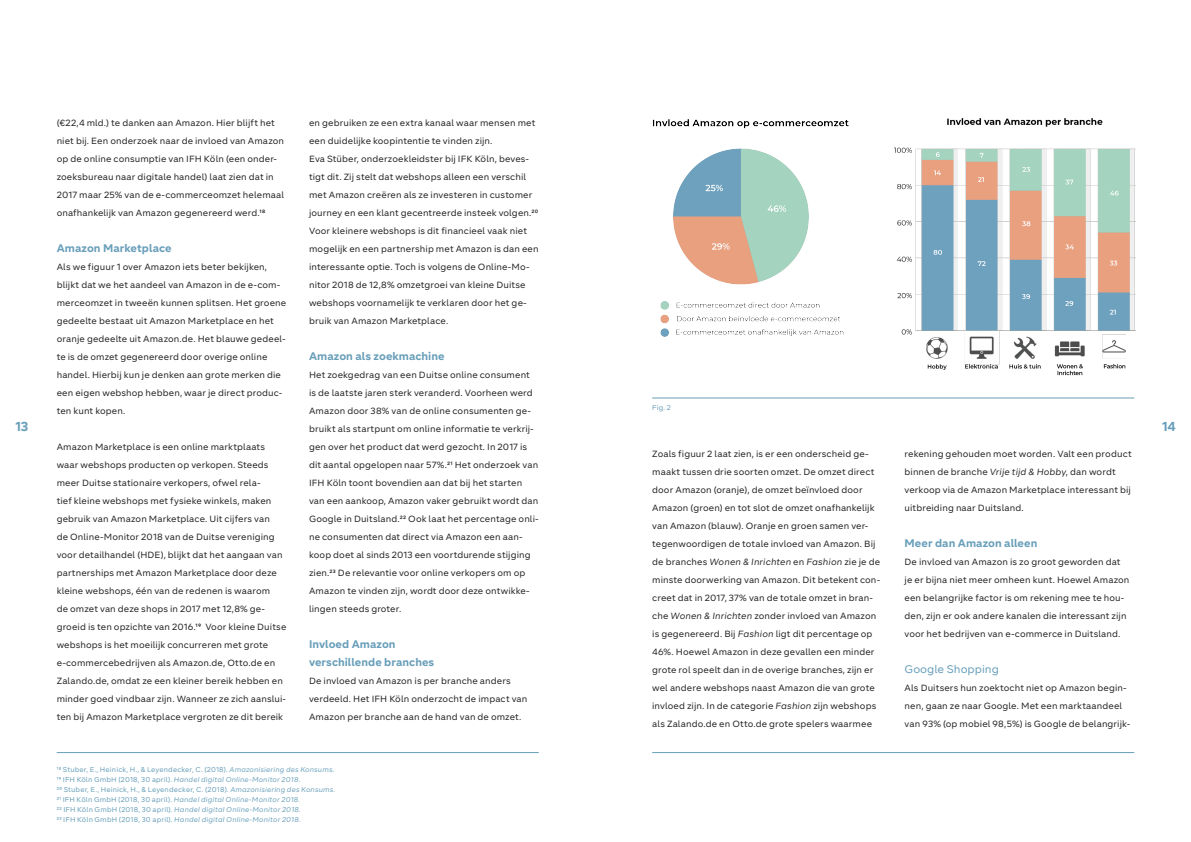
<style>
.page{position:relative;width:1191px;height:842px;background:#fff}
.page>*{position:absolute;margin:0;border:0;box-sizing:border-box;transform-origin:0 0}
.t1{font:700 13px "Segma";color:#679eb9}
.t2{font:700 11px "Segma";letter-spacing:.005em;color:#679eb9}
.t3{font:11px "Segma";color:#679eb9}
.t4{font:9px/18px "Segma";letter-spacing:.01em;color:#231f20}
.t5{font:italic 7px "Segma";letter-spacing:.02em;color:#679eb9}
.t6{font:7px "Segma";letter-spacing:.02em;color:#679eb9}
.s1{font-style:italic}
.s2{font-style:normal}
</style>
<div class="page">
<hr style="left:57px;top:752px;width:482px;height:1px;background:#679eb9">
<hr style="left:652px;top:752px;width:482px;height:1px;background:#679eb9">
<img style="left:653px;top:119px;width:195px;height:217px">
<img style="left:895px;top:118px;width:240px;height:258px">
<hr style="left:652px;top:398px;width:482px;height:1px;background:#679eb9">
<p class="t4" style="left:57px;top:114px;width:229px">(€22,4 mld.) te danken aan Amazon. Hier blijft het niet bij. Een onderzoek naar de invloed van Amazon op de online consumptie van IFH Köln (een onder&shy;zoeksbureau naar digitale handel) laat zien dat in 2017 maar 25% van de e-commerceomzet helemaal onafhankelijk van Amazon gegenereerd werd.18</p>
<p class="t2" style="left:57px;top:241px;width:116px">Amazon Marketplace</p>
<p class="t4" style="left:57px;top:258px;width:231px">Als we figuur 1 over Amazon iets beter bekijken, blijkt dat we het aandeel van Amazon in de e-com&shy;merceomzet in tweeën kunnen splitsen. Het groene gedeelte bestaat uit Amazon Marketplace en het oranje gedeelte uit Amazon.de. Het blauwe gedeel&shy;te is de omzet gegenereerd door overige online handel. Hierbij kun je denken aan grote merken die een eigen webshop hebben, waar je direct produc&shy;ten kunt kopen.</p>
<p class="t4" style="left:57px;top:438px;width:231px">Amazon Marketplace is een online marktplaats waar webshops producten op verkopen. Steeds meer Duitse stationaire verkopers, ofwel rela-<br>tief kleine webshops met fysieke winkels, maken gebruik van Amazon Marketplace. Uit cijfers van<br>de Online-Monitor 2018 van de Duitse vereniging voor detailhandel (HDE), blijkt dat het aangaan van partnerships met Amazon Marketplace door deze kleine webshops, één van de redenen is waarom<br>de omzet van deze shops in 2017 met 12,8% ge&shy;groeid is ten opzichte van 2016.19 Voor kleine Duitse webshops is het moeilijk concurreren met grote e-commercebedrijven als Amazon.de, Otto.de en Zalando.de, omdat ze een kleiner bereik hebben en minder goed vindbaar zijn. Wanneer ze zich aanslui&shy;ten bij Amazon Marketplace vergroten ze dit bereik</p>
<p class="t4" style="left:309px;top:114px;width:228px">en gebruiken ze een extra kanaal waar mensen met een duidelijke koopintentie te vinden zijn.</p>
<p class="t4" style="left:309px;top:150px;width:231px">Eva Stüber, onderzoekleidster bij IFK Köln, beves&shy;tigt dit. Zij stelt dat webshops alleen een verschil met Amazon creëren als ze investeren in customer journey en een klant gecentreerde insteek volgen.20<br>Voor kleinere webshops is dit financieel vaak niet mogelijk en een partnership met Amazon is dan een interessante optie. Toch is volgens de Online-Mo&shy;nitor 2018 de 12,8% omzetgroei van kleine Duitse webshops voornamelijk te verklaren door het ge&shy;bruik van Amazon Marketplace.</p>
<p class="t2" style="left:309px;top:349px;width:137px">Amazon als zoekmachine</p>
<p class="t4" style="left:309px;top:366px;width:231px">Het zoekgedrag van een Duitse online consument is de laatste jaren sterk veranderd. Voorheen werd Amazon door 38% van de online consumenten ge&shy;bruikt als startpunt om online informatie te verkrij&shy;gen over het product dat werd gezocht. In 2017 is dit aantal opgelopen naar 57%.21 Het onderzoek van IFH Köln toont bovendien aan dat bij het starten van een aankoop, Amazon vaker gebruikt wordt dan Google in Duitsland.22 Ook laat het percentage onli&shy;ne consumenten dat direct via Amazon een aan&shy;koop doet al sinds 2013 een voortdurende stijging zien.23 De relevantie voor online verkopers om op Amazon te vinden zijn, wordt door deze ontwikke&shy;lingen steeds groter.</p>
<p class="t2" style="left:309px;top:637px;width:88px">Invloed Amazon</p>
<p class="t2" style="left:309px;top:655px;width:127px">verschillende branches</p>
<p class="t4" style="left:309px;top:672px;width:220px">De invloed van Amazon is per branche anders verdeeld. Het IFH Köln onderzocht de impact van<br>Amazon per branche aan de hand van de omzet.</p>
<p class="t6" style="left:652px;top:403px;width:20px">Fig. 2</p>
<p class="t1" style="left:15px;top:417px;width:14px">13</p>
<p class="t1" style="left:1162px;top:417px;width:15px">14</p>
<p class="t4" style="left:652px;top:444px;width:229px">Zoals figuur 2 laat zien, is er een onderscheid ge&shy;maakt tussen drie soorten omzet. De omzet direct door Amazon (oranje), de omzet beïnvloed door Amazon (groen) en tot slot de omzet onafhankelijk van Amazon (blauw). Oranje en groen samen ver&shy;tegenwoordigen de totale invloed van Amazon. Bij de branches <span class="s1">Wonen &amp; Inrichten</span> en <span class="s1">Fashion</span> zie je de minste doorwerking van Amazon. Dit betekent con&shy;creet dat in 2017, 37% van de totale omzet in bran&shy;che <span class="s1">Wonen &amp; Inrichten</span> zonder invloed van Amazon is gegenereerd. Bij <span class="s1">Fashion</span> ligt dit percentage op 46%. Hoewel Amazon in deze gevallen een minder grote rol speelt dan in de overige branches, zijn er wel andere webshops naast Amazon die van grote invloed zijn. In de categorie <span class="s1">Fashion</span> zijn webshops als Zalando.de en Otto.de grote spelers waarmee</p>
<p class="t4" style="left:904px;top:444px;width:229px">rekening gehouden moet worden. Valt een product binnen de branche <span class="s1">Vrije tijd &amp; Hobby</span>, dan wordt verkoop via de Amazon Marketplace interessant bij uitbreiding naar Duitsland.</p>
<p class="t2" style="left:904px;top:535px;width:134px">Meer dan Amazon alleen</p>
<p class="t4" style="left:904px;top:552px;width:226px">De invloed van Amazon is zo groot geworden dat je er bijna niet meer omheen kunt. Hoewel Amazon een belangrijke factor is om rekening mee te hou&shy;den, zijn er ook andere kanalen die interessant zijn voor het bedrijven van e-commerce in Duitsland.</p>
<p class="t3" style="left:904px;top:662px;width:96px">Google Shopping</p>
<p class="t4" style="left:904px;top:678px;width:227px">Als Duitsers hun zoektocht niet op Amazon begin&shy;nen, gaan ze naar Google. Met een marktaandeel van 93% (op mobiel 98,5%) is Google de belangrijk-</p>
<p class="t6" style="left:57px;top:765px;width:279px">18 Stuber, E., Heinick, H., &amp; Leyendecker, C. (2018). <span class="s1">Amazonisiering des Konsums.</span></p>
<p class="t5" style="left:57px;top:775px;width:245px"><span class="s2">19 IFH Köln GmbH (2018, 30 april).</span> Handel digital Online-Monitor 2018.</p>
<p class="t6" style="left:57px;top:785px;width:280px">20 Stuber, E., Heinick, H., &amp; Leyendecker, C. (2018). <span class="s1">Amazonisiering des Konsums.</span></p>
<p class="t5" style="left:57px;top:795px;width:245px"><span class="s2">21 IFH Köln GmbH (2018, 30 april).</span> Handel digital Online-Monitor 2018.</p>
<p class="t5" style="left:57px;top:805px;width:246px"><span class="s2">22 IFH Köln GmbH (2018, 30 april).</span> Handel digital Online-Monitor 2018.</p>
<p class="t5" style="left:57px;top:815px;width:246px"><span class="s2">23 IFH Köln GmbH (2018, 30 april).</span> Handel digital Online-Monitor 2018.</p>
</div>
